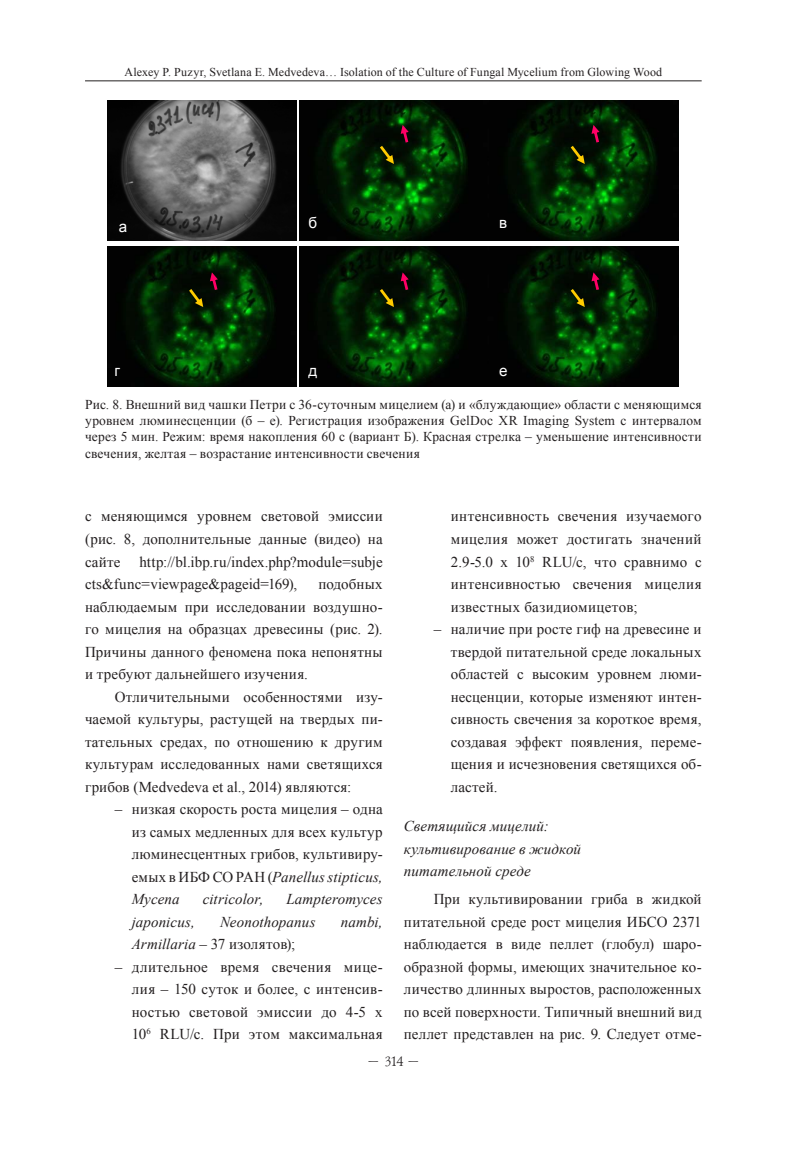
<style>
.page{position:relative;width:808px;height:1149px;background:#fff}
.page>*{position:absolute;margin:0;border:0;box-sizing:border-box;transform-origin:0 0}
.t1{font:15.15px "Arial";color:#fff}
.основ_текст_рус{font:15px/22.5px "Times New Roman";letter-spacing:.01em;color:#231f20;text-align:justify}
.заголовок_3{font:italic 15px/22.5px "Times New Roman";letter-spacing:.01em;color:#231f20}
.основ_текст_рус-2{font:italic 15px "Times New Roman";letter-spacing:.005em;color:#231f20}
.таблица{font:13.5px/16.2px "Times New Roman";letter-spacing:.015em;color:#231f20;text-align:justify}
.t2{font:13.5px "Lazurski";color:#231f20}
.t3{font:12px "Times New Roman";letter-spacing:.01em;color:#231f20}
.s1{font-style:italic}
</style>
<div class="page">
<hr style="left:85px;top:81px;width:617px;height:1px;background:#231f20">
<img style="left:108px;top:100px;width:189px;height:140px">
<img style="left:300px;top:100px;width:378px;height:140px">
<img style="left:108px;top:246px;width:189px;height:140px">
<img style="left:300px;top:246px;width:378px;height:140px">
<svg style="left:380px;top:146px;width:14px;height:18px"></svg>
<svg style="left:571px;top:146px;width:14px;height:18px"></svg>
<svg style="left:189px;top:289px;width:14px;height:18px"></svg>
<svg style="left:380px;top:289px;width:14px;height:18px"></svg>
<svg style="left:571px;top:289px;width:14px;height:18px"></svg>
<svg style="left:401px;top:125px;width:8px;height:17px"></svg>
<svg style="left:591px;top:125px;width:8px;height:17px"></svg>
<svg style="left:210px;top:272px;width:8px;height:18px"></svg>
<svg style="left:401px;top:272px;width:8px;height:18px"></svg>
<svg style="left:591px;top:272px;width:8px;height:18px"></svg>
<p class="t3" style="left:124px;top:64px;width:539px">Alexey P. Puzyr, Svetlana E. Medvedeva… Isolation of the Culture of Fungal Mycelium from Glowing Wood</p>
<p class="t1" style="left:119px;top:217px;width:10px">а</p>
<p class="t1" style="left:308px;top:213px;width:10px">б</p>
<p class="t1" style="left:499px;top:213px;width:10px">в</p>
<p class="t1" style="left:114px;top:360px;width:7px">г</p>
<p class="t1" style="left:308px;top:360px;width:10px">д</p>
<p class="t1" style="left:499px;top:360px;width:10px">е</p>
<p class="таблица" style="left:85px;top:396px;width:618px">Рис. 8. Внешний вид чашки Петри с 36-суточным мицелием (а) и «блуждающие» области с меняющимся уровнем люминесценции (б – е). Регистрация изображения GelDoc XR Imaging System с интервалом через 5 мин. Режим: время накопления 60 с (вариант Б). Красная стрелка – уменьшение интенсивности свечения, желтая – возрастание интенсивности свечения</p>
<p class="основ_текст_рус" style="left:85px;top:505px;width:299px">с меняющимся уровнем световой эмиссии (рис. 8, дополнительные данные (видео) на сайте</p>
<p class="основ_текст_рус" style="left:85px;top:550px;width:299px;text-indent:54px">http://bl.ibp.ru/index.php?module=subje cts&amp;func=viewpage&amp;pageid=169),</p>
<p class="основ_текст_рус" style="left:85px;top:572px;width:299px;text-indent:233px">подобных наблюдаемым при исследовании воздушно&shy;го мицелия на образцах древесины (рис. 2).<br>Причины данного феномена пока непонятны и требуют дальнейшего изучения.</p>
<p class="основ_текст_рус" style="left:85px;top:685px;width:299px;text-indent:30px">Отличительными особенностями изу&shy;чаемой культуры, растущей на твердых пи&shy;тательных средах, по отношению к другим культурам исследованных нами светящихся грибов (Medvedeva et al., 2014) являются:</p>
<p class="основ_текст_рус" style="left:132px;top:797px;width:252px;text-indent:-17px">– низкая скорость роста мицелия – одна из самых медленных для всех культур люминесцентных грибов, культивиру&shy;емых в ИБФ СО РАН (<span class="s1">Panellus stipticus, Mycena</span></p>
<p class="основ_текст_рус-2" style="left:203px;top:888px;width:62px">citricolor,</p>
<p class="основ_текст_рус-2" style="left:286px;top:888px;width:98px">Lampteromyces</p>
<p class="основ_текст_рус-2" style="left:132px;top:911px;width:64px">japonicus,</p>
<p class="основ_текст_рус-2" style="left:220px;top:911px;width:97px">Neonothopanus</p>
<p class="основ_текст_рус-2" style="left:341px;top:911px;width:43px">nambi,</p>
<p class="основ_текст_рус" style="left:132px;top:932px;width:165px"><span class="s1">Armillaria</span> – 37 изолятов);</p>
<p class="основ_текст_рус" style="left:132px;top:955px;width:252px;text-indent:-17px">– длительное время свечения мице&shy;лия – 150 суток и более, с интенсив&shy;ностью световой эмиссии до 4-5 х 10<sup>6</sup> RLU/с. При этом максимальная</p>
<p class="основ_текст_рус" style="left:451px;top:505px;width:252px">интенсивность свечения изучаемого мицелия может достигать значений 2.9-5.0 х 10<sup>8</sup> RLU/с, что сравнимо с интенсивностью свечения мицелия известных базидиомицетов;</p>
<p class="основ_текст_рус" style="left:451px;top:617px;width:252px;text-indent:-17px">– наличие при росте гиф на древесине и твердой питательной среде локальных областей с высоким уровнем люми&shy;несценции, которые изменяют интен&shy;сивность свечения за короткое время, создавая эффект появления, переме&shy;щения и исчезновения светящихся об&shy;ластей.</p>
<p class="заголовок_3" style="left:404px;top:814px;width:179px">Светящийся мицелий: культивирование в жидкой питательной среде</p>
<p class="основ_текст_рус" style="left:404px;top:887px;width:299px;text-indent:30px">При культивировании гриба в жидкой питательной среде рост мицелия ИБСО 2371 наблюдается в виде пеллет (глобул) шаро&shy;образной формы, имеющих значительное ко&shy;личество длинных выростов, расположенных по всей поверхности. Типичный внешний вид пеллет представлен на рис. 9. Следует отме-</p>
<p class="t2" style="left:368px;top:1053px;width:52px">– 314 –</p>
</div>
